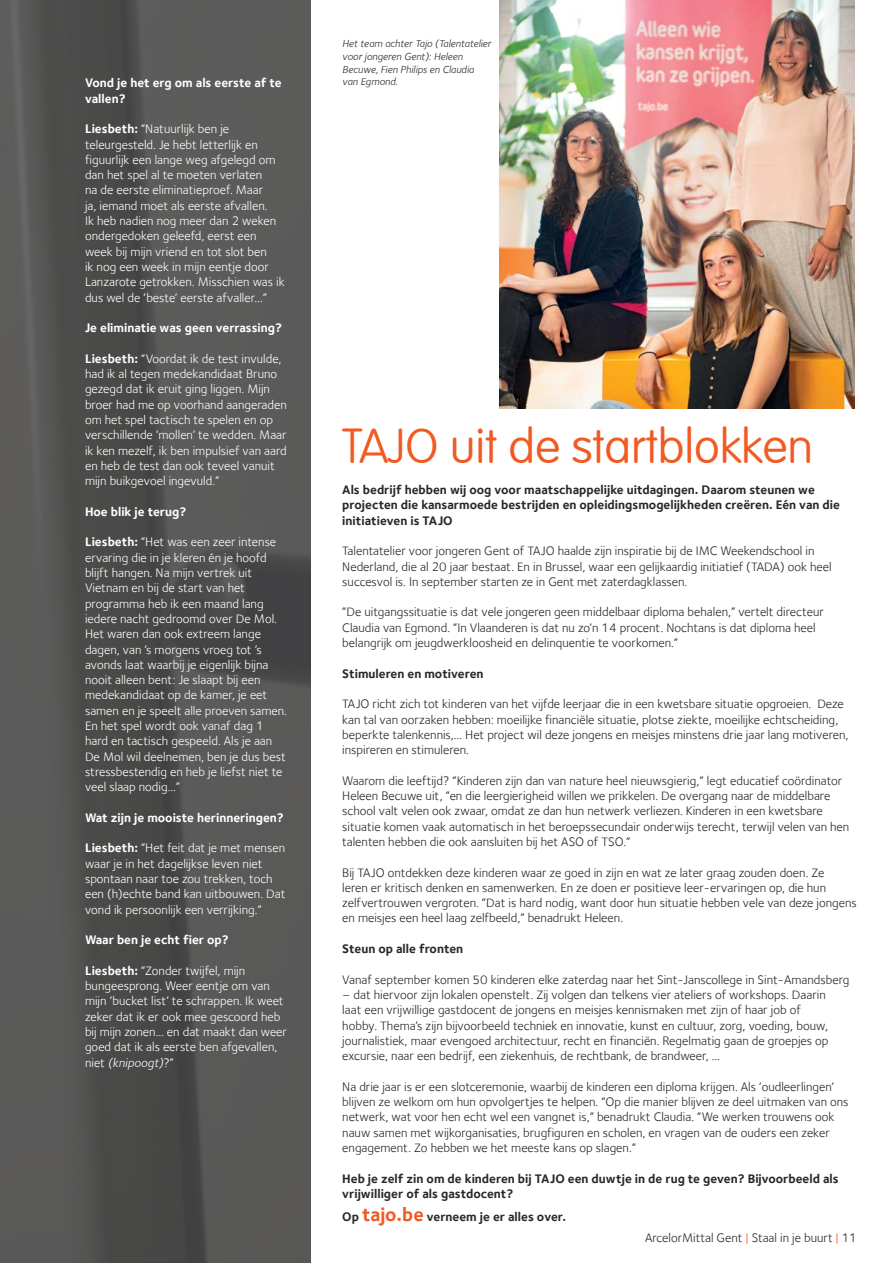
<style>
.page{position:relative;width:893px;height:1263px;background:#fff}
.page>*{position:absolute;margin:0;border:0;box-sizing:border-box;transform-origin:0 0}
.t1{font:100 48px "VAG Rounded";color:#f15a22}
.t2{font:12.75px/15.3px "Foundry Sterling";color:#292829}
.t3{font:12.75px/15.3px "Foundry Sterling";color:#fff}
.t4{font:700 12.75px/15.3px "Foundry Sterling";color:#292829}
.t5{font:700 12.75px/15.3px "Foundry Sterling";color:#fff}
.t6{font:italic 10.5px/12.6px "Foundry Sterling";color:#292829}
.s1{font-weight:700}
.s2{font-style:italic}
.s3{font-size:19.5px;color:#f15a22}
.s4{color:#f15a22}
</style>
<div class="page">
<svg style="left:0;top:0;width:310px;height:1263px;background:#535352"></svg>
<img style="left:500px;top:0;width:354px;height:408px">
<p class="t5" style="left:85px;top:75px;width:198px">Vond je het erg om als eerste af te vallen?</p>
<p class="t3" style="left:85px;top:121px;width:201px"><span class="s1">Liesbeth:</span> “Natuurlijk ben je teleurgesteld. Je hebt letterlijk en figuurlijk een lange weg afgelegd om dan het spel al te moeten verlaten<br>na de eerste eliminatieproef. Maar<br>ja, iemand moet als eerste afvallen.<br>Ik heb nadien nog meer dan 2 weken ondergedoken geleefd, eerst een week bij mijn vriend en tot slot ben<br>ik nog een week in mijn eentje door Lanzarote getrokken. Misschien was ik dus wel de ‘beste’ eerste afvaller…”</p>
<p class="t5" style="left:85px;top:320px;width:198px">Je eliminatie was geen verrassing?</p>
<p class="t3" style="left:85px;top:351px;width:203px"><span class="s1">Liesbeth:</span> “Voordat ik de test invulde, had ik al tegen medekandidaat Bruno gezegd dat ik eruit ging liggen. Mijn broer had me op voorhand aangeraden om het spel tactisch te spelen en op verschillende ‘mollen’ te wedden. Maar ik ken mezelf, ik ben impulsief van aard en heb de test dan ook teveel vanuit mijn buikgevoel ingevuld.”</p>
<p class="t5" style="left:85px;top:504px;width:103px">Hoe blik je terug?</p>
<p class="t3" style="left:85px;top:534px;width:203px"><span class="s1">Liesbeth:</span> “Het was een zeer intense ervaring die in je kleren én je hoofd blijft hangen. Na mijn vertrek uit Vietnam en bij de start van het programma heb ik een maand lang iedere nacht gedroomd over De Mol.<br>Het waren dan ook extreem lange dagen, van ’s morgens vroeg tot ’s avonds laat waarbij je eigenlijk bijna nooit alleen bent: Je slaapt bij een medekandidaat op de kamer, je eet samen en je speelt alle proeven samen.<br>En het spel wordt ook vanaf dag 1 hard en tactisch gespeeld. Als je aan De Mol wil deelnemen, ben je dus best stressbestendig en heb je liefst niet te veel slaap nodig…”</p>
<p class="t5" style="left:85px;top:810px;width:200px">Wat zijn je mooiste herinneringen?</p>
<p class="t3" style="left:85px;top:840px;width:202px"><span class="s1">Liesbeth:</span> “Het feit dat je met mensen waar je in het dagelijkse leven niet spontaan naar toe zou trekken, toch een (h)echte band kan uitbouwen. Dat vond ik persoonlijk een verrijking.”</p>
<p class="t5" style="left:85px;top:932px;width:145px">Waar ben je echt fier op?</p>
<p class="t3" style="left:85px;top:963px;width:203px"><span class="s1">Liesbeth:</span> “Zonder twijfel, mijn bungeesprong. Weer eentje om van mijn ‘bucket list’ te schrappen. Ik weet zeker dat ik er ook mee gescoord heb bij mijn zonen… en dat maakt dan weer goed dat ik als eerste ben afgevallen, niet <span class="s2">(knipoogt)</span>?”</p>
<p class="t6" style="left:342px;top:37px;width:150px">Het team achter Tajo (Talentatelier voor jongeren Gent): Heleen<br>Becuwe, Fien Philips en Claudia van Egmond.</p>
<h1 class="t1" style="left:342px;top:418px;width:472px">TAJO uit de startblokken</h1>
<p class="t4" style="left:342px;top:482px;width:499px">Als bedrijf hebben wij oog voor maatschappelijke uitdagingen. Daarom steunen we projecten die kansarmoede bestrijden en opleidingsmogelijkheden creëren. Eén van die initiatieven is TAJO</p>
<p class="t2" style="left:342px;top:543px;width:491px">Talentatelier voor jongeren Gent of TAJO haalde zijn inspiratie bij de IMC Weekendschool in<br>Nederland, die al 20 jaar bestaat. En in Brussel, waar een gelijkaardig initiatief (TADA) ook heel succesvol is. In september starten ze in Gent met zaterdagklassen.</p>
<p class="t2" style="left:342px;top:604px;width:483px">“De uitgangssituatie is dat vele jongeren geen middelbaar diploma behalen,” vertelt directeur<br>Claudia van Egmond. “In Vlaanderen is dat nu zo’n 14 procent. Nochtans is dat diploma heel belangrijk om jeugdwerkloosheid en delinquentie te voorkomen.”</p>
<p class="t4" style="left:342px;top:665px;width:143px">Stimuleren en motiveren</p>
<p class="t2" style="left:342px;top:696px;width:508px">TAJO richt zich tot kinderen van het vijfde leerjaar die in een kwetsbare situatie opgroeien. Deze kan tal van oorzaken hebben: moeilijke financiële situatie, plotse ziekte, moeilijke echtscheiding, beperkte talenkennis,… Het project wil deze jongens en meisjes minstens drie jaar lang motiveren, inspireren en stimuleren.</p>
<p class="t2" style="left:342px;top:773px;width:508px">Waarom die leeftijd? “Kinderen zijn dan van nature heel nieuwsgierig,” legt educatief coördinator Heleen Becuwe uit, “en die leergierigheid willen we prikkelen. De overgang naar de middelbare school valt velen ook zwaar, omdat ze dan hun netwerk verliezen. Kinderen in een kwetsbare situatie komen vaak automatisch in het beroepssecundair onderwijs terecht, terwijl velen van hen talenten hebben die ook aansluiten bij het ASO of TSO.”</p>
<p class="t2" style="left:342px;top:864px;width:516px">Bij TAJO ontdekken deze kinderen waar ze goed in zijn en wat ze later graag zouden doen. Ze<br>leren er kritisch denken en samenwerken. En ze doen er positieve leer-ervaringen op, die hun zelfvertrouwen vergroten. “Dat is hard nodig, want door hun situatie hebben vele van deze jongens en meisjes een heel laag zelfbeeld,” benadrukt Heleen.</p>
<p class="t4" style="left:342px;top:941px;width:122px">Steun op alle fronten</p>
<p class="t2" style="left:342px;top:972px;width:509px">Vanaf september komen 50 kinderen elke zaterdag naar het Sint-Janscollege in Sint-Amandsberg</p>
<p class="t2" style="left:342px;top:987px;width:488px">– dat hiervoor zijn lokalen openstelt. Zij volgen dan telkens vier ateliers of workshops. Daarin laat een vrijwillige gastdocent de jongens en meisjes kennismaken met zijn of haar job of hobby. Thema’s zijn bijvoorbeeld techniek en innovatie, kunst en cultuur, zorg, voeding, bouw, journalistiek, maar evengoed architectuur, recht en financiën. Regelmatig gaan de groepjes op excursie, naar een bedrijf, een ziekenhuis, de rechtbank, de brandweer, ...</p>
<p class="t2" style="left:342px;top:1079px;width:508px">Na drie jaar is er een slotceremonie, waarbij de kinderen een diploma krijgen. Als ‘oudleerlingen’ blijven ze welkom om hun opvolgertjes te helpen. “Op die manier blijven ze deel uitmaken van ons netwerk, wat voor hen echt wel een vangnet is,” benadrukt Claudia. “We werken trouwens ook nauw samen met wijkorganisaties, brugfiguren en scholen, en vragen van de ouders een zeker engagement. Zo hebben we het meeste kans op slagen.”</p>
<p class="t4" style="left:342px;top:1170px;width:498px">Heb je zelf zin om de kinderen bij TAJO een duwtje in de rug te geven? Bijvoorbeeld als vrijwilliger of als gastdocent?</p>
<p class="t4" style="left:342px;top:1209px;width:225px">Op <span class="s3">tajo.be</span> verneem je er alles over.</p>
<p class="t2" style="left:645px;top:1230px;width:213px">ArcelorMittal Gent <span class="s4">|</span> Staal in je buurt <span class="s4">|</span> 11</p>
</div>
